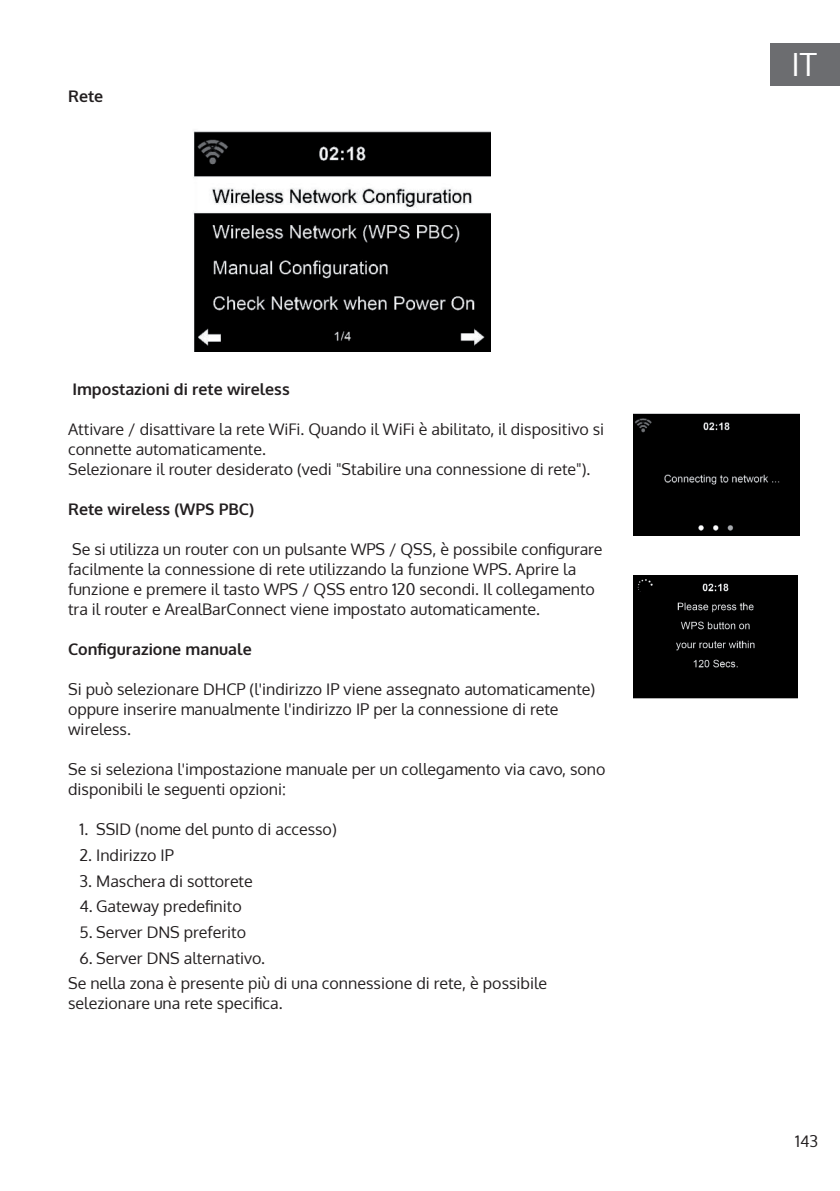
<style>
.page{position:relative;width:840px;height:1191px;background:#fff}
.page>*{position:absolute;margin:0;border:0;box-sizing:border-box;transform-origin:0 0}
.t1{font:32px "Oxygen";color:#fff}
.t2{font:16px/20px "Oxygen";color:#231f20}
.t3{font:700 16px "Oxygen";color:#231f20}
</style>
<div class="page">
<div style="left:770px;top:43px;width:69px;height:42px;background:#6c6d70"></div>
<img style="left:193px;top:131px;width:297px;height:221px">
<div style="left:633px;top:413px;width:166px;height:123px;background:#000"></div>
<img style="left:633px;top:576px;width:163px;height:123px">
<p class="t3" style="left:68px;top:86px;width:37px">Rete</p>
<p class="t3" style="left:72px;top:379px;width:219px">Impostazioni di rete wireless</p>
<p class="t2" style="left:68px;top:419px;width:537px">Attivare / disattivare la rete WiFi. Quando il WiFi è abilitato, il dispositivo si connette automaticamente.<br>Selezionare il router desiderato (vedi "Stabilire una connessione di rete").</p>
<p class="t3" style="left:68px;top:499px;width:187px">Rete wireless (WPS PBC)</p>
<p class="t2" style="left:68px;top:539px;width:535px">Se si utilizza un router con un pulsante WPS / QSS, è possibile configurare facilmente la connessione di rete utilizzando la funzione WPS. Aprire la funzione e premere il tasto WPS / QSS entro 120 secondi. Il collegamento tra il router e ArealBarConnect viene impostato automaticamente.</p>
<p class="t3" style="left:68px;top:639px;width:185px">Configurazione manuale</p>
<p class="t2" style="left:68px;top:679px;width:528px">Si può selezionare DHCP (l'indirizzo IP viene assegnato automaticamente) oppure inserire manualmente l'indirizzo IP per la connessione di rete wireless.</p>
<p class="t2" style="left:68px;top:759px;width:538px">Se si seleziona l'impostazione manuale per un collegamento via cavo, sono disponibili le seguenti opzioni:</p>
<p class="t2" style="left:79px;top:819px;width:259px">1. SSID (nome del punto di accesso)</p>
<p class="t2" style="left:79px;top:845px;width:96px">2. Indirizzo IP</p>
<p class="t2" style="left:79px;top:870px;width:175px">3. Maschera di sottorete</p>
<p class="t2" style="left:79px;top:896px;width:164px">4. Gateway predefinito</p>
<p class="t2" style="left:79px;top:922px;width:168px">5. Server DNS preferito</p>
<p class="t2" style="left:68px;top:945px;width:480px;line-height:25.6px;text-indent:11px">6. Server DNS alternativo.<br>Se nella zona è presente più di una connessione di rete, è possibile</p>
<p class="t2" style="left:68px;top:993px;width:216px">selezionare una rete specifica.</p>
<h1 class="t1" style="left:791px;top:43px;width:27px">IT</h1>
<p class="t2" style="left:794px;top:1130px;width:24px">143</p>
</div>
